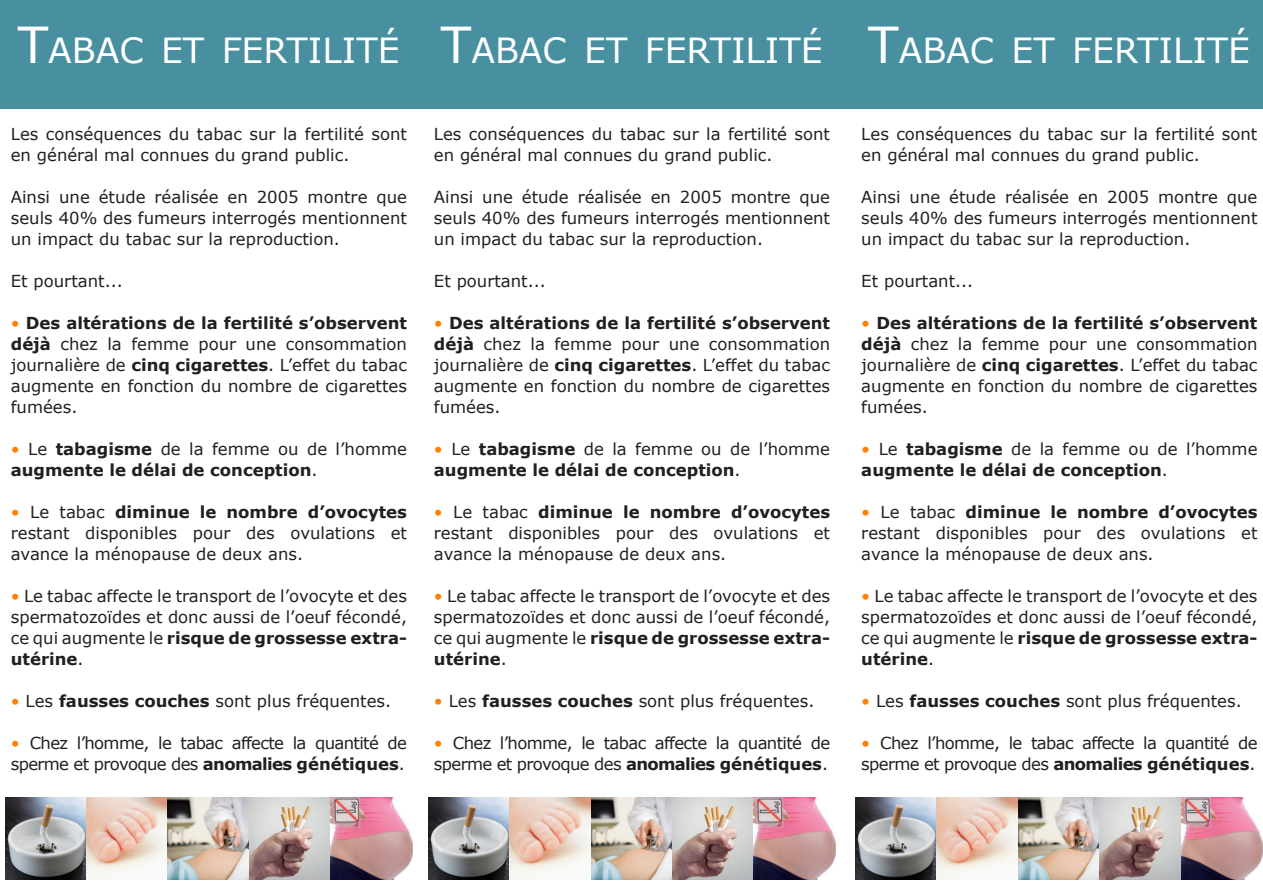
<style>
.page{position:relative;width:1263px;height:893px;background:#fff}
.page>*{position:absolute;margin:0;border:0;box-sizing:border-box;transform-origin:0 0}
.t1{font:34.65px "Verdana";color:#fff}
.t2{font:16.5px/21px "Verdana";color:#231f20;text-align:justify}
.t3{font:16.5px/21px "Verdana";letter-spacing:-.04em;color:#231f20}
.t4{font:700 16.5px/21px "Verdana";color:#231f20}
.s1{font-size:49.5px}
.s2{color:#ff8101}
.s3{font-weight:700}
.s4{font-weight:400;color:#ff8101}
.s5{font-weight:400}
</style>
<div class="page">
<div style="left:0;top:0;width:1263px;height:108px;background:#48909f"></div>
<img style="left:5px;top:797px;width:407px;height:82px">
<img style="left:428px;top:797px;width:408px;height:82px">
<img style="left:856px;top:797px;width:80px;height:82px">
<img style="left:936px;top:797px;width:327px;height:82px">
<p class="t1" style="left:18px;top:29px;width:383px"><span class="s1">T</span>ABAC ET FERTILITÉ</p>
<p class="t2" style="left:11px;top:123px;width:398px">Les conséquences du tabac sur la fertilité sont en général mal connues du grand public.</p>
<p class="t2" style="left:11px;top:186px;width:398px">Ainsi une étude réalisée en 2005 montre que seuls 40% des fumeurs interrogés mentionnent un impact du tabac sur la reproduction.</p>
<p class="t2" style="left:11px;top:270px;width:113px">Et pourtant...</p>
<p class="t2" style="left:11px;top:312px;width:398px"><span class="s2">•</span> <span class="s3">Des altérations de la fertilité s’observent déjà</span> chez la femme pour une consommation journalière de <span class="s3">cinq cigarettes</span>. L’effet du tabac augmente en fonction du nombre de cigarettes fumées.</p>
<p class="t4" style="left:11px;top:438px;width:398px"><span class="s4">•</span> <span class="s5">Le</span> tabagisme <span class="s5">de la femme ou de l’homme </span>augmente le délai de conception<span class="s5">.</span></p>
<p class="t2" style="left:11px;top:501px;width:398px"><span class="s2">•</span> Le tabac <span class="s3">diminue le nombre d’ovocytes </span>restant disponibles pour des ovulations et avance la ménopause de deux ans.</p>
<p class="t2" style="left:11px;top:585px;width:398px"><span class="s2">•</span> Le tabac affecte le transport de l’ovocyte et des spermatozoïdes et donc aussi de l’oeuf fécondé, ce qui augmente le <span class="s3">risque de grossesse extra&shy;utérine</span>.</p>
<p class="t2" style="left:11px;top:690px;width:382px"><span class="s2">•</span> Les <span class="s3">fausses couches</span> sont plus fréquentes.</p>
<p class="t3" style="left:11px;top:732px;width:398px"><span class="s2">•</span> Chez l’homme, le tabac affecte la quantité de sperme et provoque des <span class="s3">anomalies génétiques</span>.</p>
<p class="t1" style="left:441px;top:29px;width:383px"><span class="s1">T</span>ABAC ET FERTILITÉ</p>
<p class="t2" style="left:434px;top:123px;width:398px">Les conséquences du tabac sur la fertilité sont en général mal connues du grand public.</p>
<p class="t2" style="left:434px;top:186px;width:398px">Ainsi une étude réalisée en 2005 montre que seuls 40% des fumeurs interrogés mentionnent un impact du tabac sur la reproduction.</p>
<p class="t2" style="left:434px;top:270px;width:113px">Et pourtant...</p>
<p class="t2" style="left:434px;top:312px;width:398px"><span class="s2">•</span> <span class="s3">Des altérations de la fertilité s’observent déjà</span> chez la femme pour une consommation journalière de <span class="s3">cinq cigarettes</span>. L’effet du tabac augmente en fonction du nombre de cigarettes fumées.</p>
<p class="t4" style="left:434px;top:438px;width:398px"><span class="s4">•</span> <span class="s5">Le</span> tabagisme <span class="s5">de la femme ou de l’homme </span>augmente le délai de conception<span class="s5">.</span></p>
<p class="t2" style="left:434px;top:501px;width:398px"><span class="s2">•</span> Le tabac <span class="s3">diminue le nombre d’ovocytes </span>restant disponibles pour des ovulations et avance la ménopause de deux ans.</p>
<p class="t2" style="left:434px;top:585px;width:398px"><span class="s2">•</span> Le tabac affecte le transport de l’ovocyte et des spermatozoïdes et donc aussi de l’oeuf fécondé, ce qui augmente le <span class="s3">risque de grossesse extra&shy;utérine</span>.</p>
<p class="t2" style="left:434px;top:690px;width:382px"><span class="s2">•</span> Les <span class="s3">fausses couches</span> sont plus fréquentes.</p>
<p class="t3" style="left:434px;top:732px;width:398px"><span class="s2">•</span> Chez l’homme, le tabac affecte la quantité de sperme et provoque des <span class="s3">anomalies génétiques</span>.</p>
<p class="t1" style="left:868px;top:29px;width:383px"><span class="s1">T</span>ABAC ET FERTILITÉ</p>
<p class="t2" style="left:861px;top:123px;width:398px">Les conséquences du tabac sur la fertilité sont en général mal connues du grand public.</p>
<p class="t2" style="left:861px;top:186px;width:398px">Ainsi une étude réalisée en 2005 montre que seuls 40% des fumeurs interrogés mentionnent un impact du tabac sur la reproduction.</p>
<p class="t2" style="left:861px;top:270px;width:113px">Et pourtant...</p>
<p class="t2" style="left:861px;top:312px;width:398px"><span class="s2">•</span> <span class="s3">Des altérations de la fertilité s’observent déjà</span> chez la femme pour une consommation journalière de <span class="s3">cinq cigarettes</span>. L’effet du tabac augmente en fonction du nombre de cigarettes fumées.</p>
<p class="t4" style="left:861px;top:438px;width:398px"><span class="s4">•</span> <span class="s5">Le</span> tabagisme <span class="s5">de la femme ou de l’homme </span>augmente le délai de conception<span class="s5">.</span></p>
<p class="t2" style="left:861px;top:501px;width:398px"><span class="s2">•</span> Le tabac <span class="s3">diminue le nombre d’ovocytes </span>restant disponibles pour des ovulations et avance la ménopause de deux ans.</p>
<p class="t2" style="left:861px;top:585px;width:398px"><span class="s2">•</span> Le tabac affecte le transport de l’ovocyte et des spermatozoïdes et donc aussi de l’oeuf fécondé, ce qui augmente le <span class="s3">risque de grossesse extra&shy;utérine</span>.</p>
<p class="t2" style="left:861px;top:690px;width:382px"><span class="s2">•</span> Les <span class="s3">fausses couches</span> sont plus fréquentes.</p>
<p class="t3" style="left:861px;top:732px;width:398px"><span class="s2">•</span> Chez l’homme, le tabac affecte la quantité de sperme et provoque des <span class="s3">anomalies génétiques</span>.</p>
</div>
